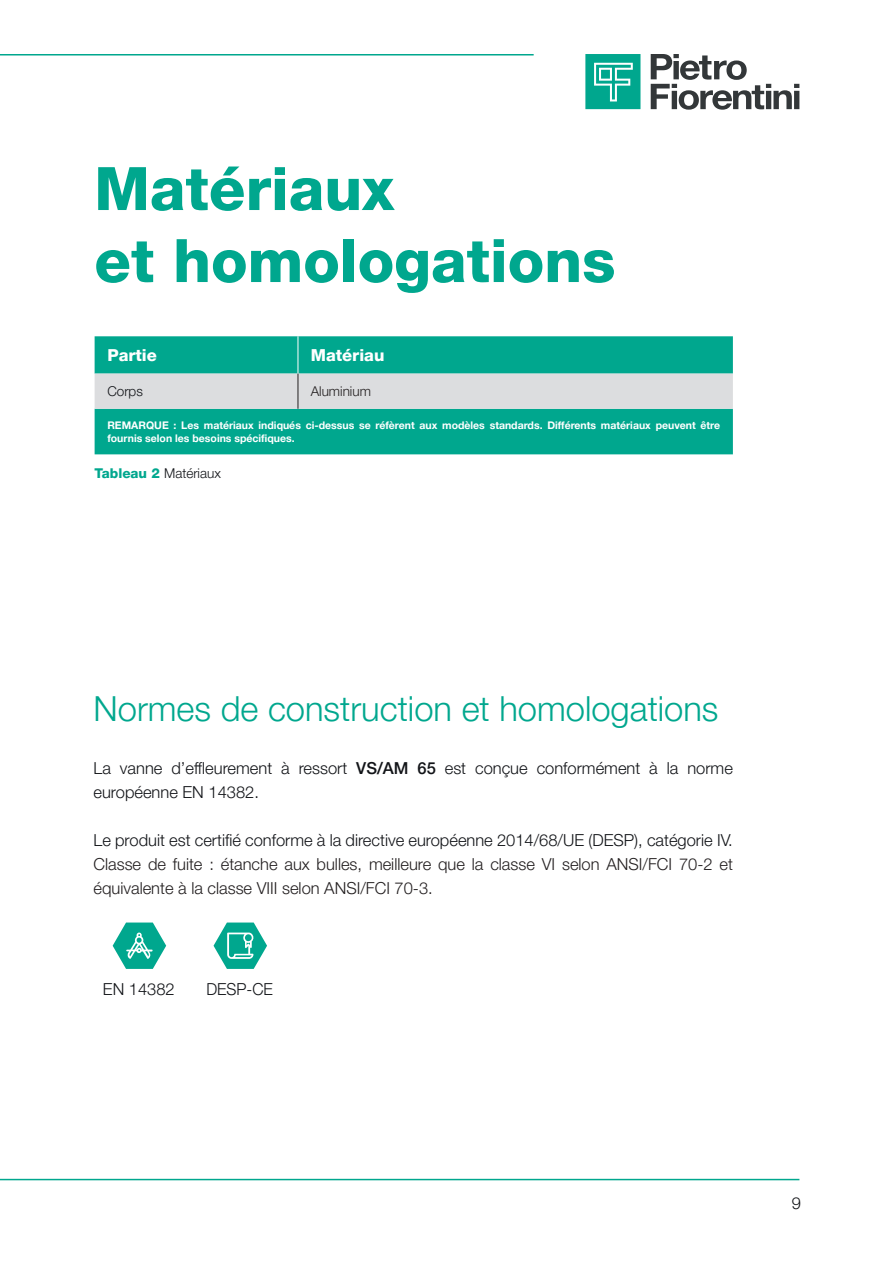
<style>
.page{position:relative;width:893px;height:1263px;background:#fff}
.page>*{position:absolute;margin:0;border:0;box-sizing:border-box;transform-origin:0 0}
.Titolo_Capitolo{font:800 60px/72px "Helvetica Neue LT Pro";color:#00a78e}
.Titoletto{font:300 34.5px "Helvetica Neue LT Pro";color:#00a78e}
.Testo{font:300 16.5px/24px "Helvetica Neue LT Pro";color:#121418}
.Testo-2{font:300 16.5px/24px "Helvetica Neue LT Pro";color:#231f20}
.titoli_tabella_bianco{font:800 16.5px "Helvetica Neue LT Pro";color:#fff}
.bullet_non_puntato{font:300 16.5px "Helvetica Neue LT Pro";color:#121418}
.bullet_non_puntato-2{font:300 16.5px "Helvetica Neue LT Pro";color:#121418;scale:.96 1}
.testo_tabella{font:300 13.5px "Helvetica Neue LT Pro";color:#121418}
.testo_tabella-2{font:300 13.5px "Helvetica Neue LT Pro";color:#231f20}
.testo_tabella-3{font:700 10.5px/12.6px "Helvetica Neue LT Pro";color:#fff}
.s1{font-weight:800;color:#00a78e}
.s2{font-weight:500}
</style>
<div class="page">
<hr style="left:0;top:54px;width:534px;height:2px;background:#00a78e">
<hr style="left:0;top:1179px;width:799px;height:1px;background:#00a78e">
<svg style="left:651px;top:54px;width:148px;height:56px"></svg>
<svg style="left:585px;top:54px;width:55px;height:55px;background:#27b49f"></svg>
<svg style="left:113px;top:922px;width:53px;height:47px"></svg>
<svg style="left:214px;top:922px;width:53px;height:47px"></svg>
<div style="left:95px;top:336px;width:638px;height:118px;background:#00a78e"></div>
<div style="left:95px;top:374px;width:638px;height:35px;background:#dcdddf"></div>
<hr style="left:298px;top:336px;width:1px;height:38px;background:#fff">
<hr style="left:298px;top:374px;width:1px;height:35px;background:#231f20">
<p class="Titolo_Capitolo" style="left:94px;top:153px;width:523px">Matériaux<br>et homologations</p>
<p class="titoli_tabella_bianco" style="left:107px;top:345px;width:51px">Partie</p>
<p class="titoli_tabella_bianco" style="left:311px;top:345px;width:75px">Matériau</p>
<p class="testo_tabella" style="left:107px;top:383px;width:37px">Corps</p>
<p class="testo_tabella-2" style="left:311px;top:383px;width:62px">Aluminium</p>
<p class="testo_tabella-3" style="left:107px;top:419px;width:614px">REMARQUE : Les matériaux indiqués ci-dessus se réfèrent aux modèles standards. Différents matériaux peuvent être fournis selon les besoins spécifiques.</p>
<p class="testo_tabella" style="left:95px;top:465px;width:128px"><span class="s1">Tableau 2</span> Matériaux</p>
<p class="Titoletto" style="left:94px;top:688px;width:626px">Normes de construction et homologations</p>
<p class="Testo" style="left:94px;top:756px;width:641px">La vanne d’effleurement à ressort <span class="s2">VS/AM 65</span> est conçue conformément à la norme européenne EN 14382.</p>
<p class="Testo" style="left:94px;top:828px;width:641px">Le produit est certifié conforme à la directive européenne 2014/68/UE (DESP), catégorie IV.</p>
<p class="Testo-2" style="left:94px;top:852px;width:641px">Classe de fuite : étanche aux bulles, meilleure que la classe VI selon ANSI/FCI 70-2 et équivalente à la classe VIII selon ANSI/FCI 70-3.</p>
<p class="bullet_non_puntato" style="left:103px;top:979px;width:73px">EN 14382</p>
<p class="bullet_non_puntato-2" style="left:206px;top:979px;width:71px">DESP-CE</p>
<p class="Testo" style="left:792px;top:1191px;width:11px">9</p>
</div>
